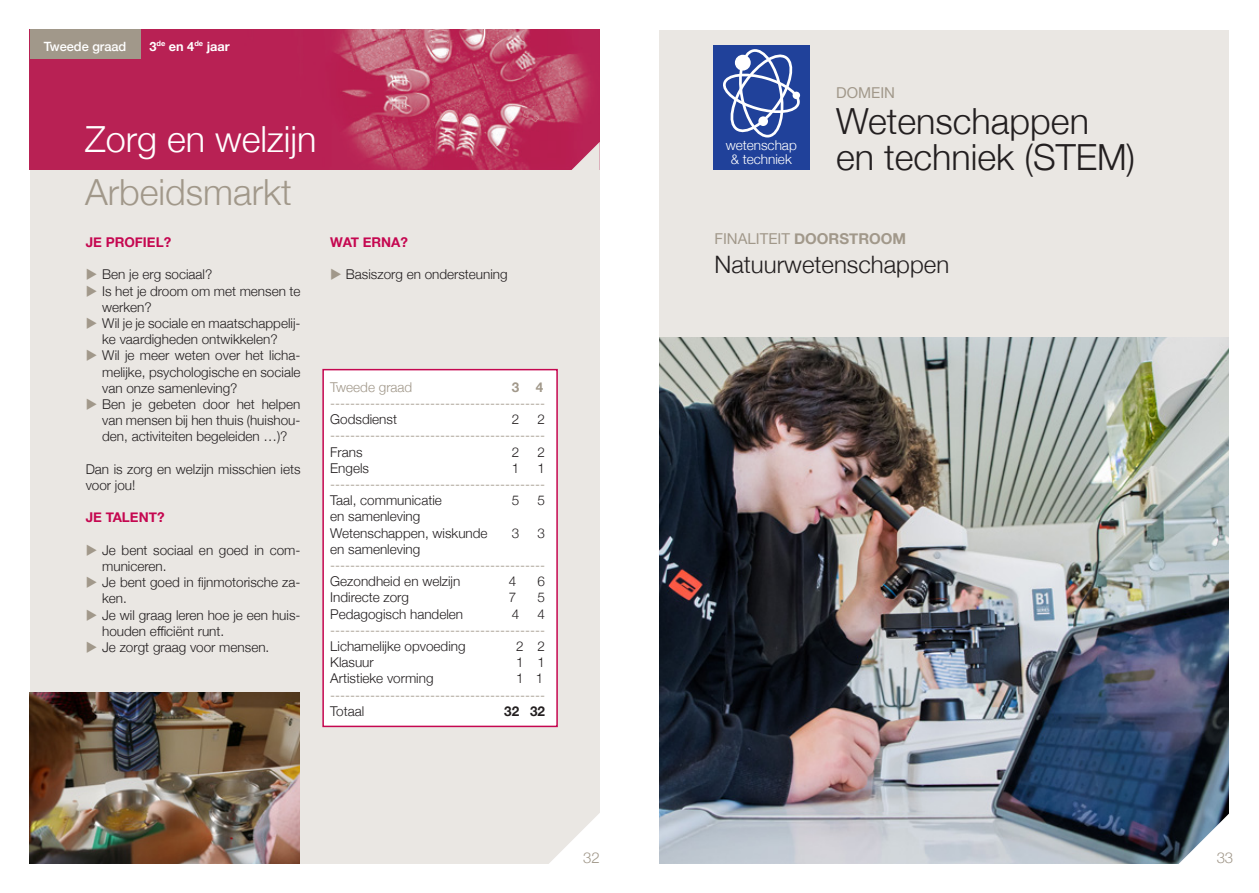
<style>
.page{position:relative;width:1259px;height:893px;background:#fff}
.page>*{position:absolute;margin:0;border:0;box-sizing:border-box;transform-origin:0 0}
.t1{font:300 36px "Helvetica Neue";color:#231f20}
.t2{font:300 36px "Helvetica Neue";color:#fff}
.t3{font:300 36px "Helvetica Neue";color:#a1988a}
.t4{font:300 24px "Helvetica Neue";color:#231f20}
.t5{font:15px "Helvetica Neue";color:#a1988a}
.t6{font:300 15px "Helvetica Neue";color:#a1988a}
.t7{font:300 13.5px/16.2px "Helvetica Neue";color:#231f20}
.t8{font:300 13.5px "Helvetica Neue";color:#a1988a}
.t9{font:700 13.5px "Helvetica Neue";color:#c50750}
.t10{font:300 13.5px/13.5px "Helvetica Neue";color:#fff;text-align:center}
.t11{font:700 13.5px "Helvetica Neue";color:#231f20}
.t12{font:700 13.5px "Helvetica Neue";color:#a1988a}
.t13{font:700 12.75px "Helvetica Neue";color:#fff}
.t14{font:500 12.75px "Helvetica Neue";color:#fff}
.s1{color:#a1988a}
.s2{font-weight:700}
</style>
<div class="page">
<div style="left:30px;top:136px;width:570px;height:727px;background:#eae7e3"></div>
<div style="left:322px;top:369px;width:236px;height:358px;background:#fff;border:2px solid #c50750"></div>
<svg style="left:544px;top:813px;width:121px;height:51px"></svg>
<img style="left:30px;top:692px;width:270px;height:171px">
<div style="left:30px;top:59px;width:77px;height:111px;background:#b82154"></div>
<img style="left:107px;top:30px;width:493px;height:140px">
<svg style="left:570px;top:142px;width:30px;height:28px"></svg>
<div style="left:30px;top:30px;width:110px;height:29px;background:#a1988a"></div>
<div style="left:659px;top:30px;width:570px;height:485px;background:#eae7e3"></div>
<img style="left:659px;top:337px;width:570px;height:526px">
<div style="left:713px;top:45px;width:96px;height:125px;background:#20419a"></div>
<svg style="left:723px;top:49px;width:78px;height:89px"></svg>
<div style="left:758px;top:116px;width:10px;height:10px;background:#fff;border-radius:50%"></div>
<div style="left:792px;top:92px;width:8px;height:7px;background:#fff;border-radius:50%"></div>
<div style="left:735px;top:55px;width:15px;height:16px;background:#fff;border-radius:50%"></div>
<svg style="left:1174px;top:808px;width:55px;height:56px"></svg>
<p class="t14" style="left:44px;top:36px;width:84px">Tweede graad</p>
<p class="t13" style="left:149px;top:36px;width:82px">3<sup>de</sup> en 4<sup>de</sup> jaar</p>
<p class="t2" style="left:85px;top:110px;width:233px">Zorg en welzijn</p>
<p class="t3" style="left:85px;top:163px;width:208px">Arbeidsmarkt</p>
<p class="t9" style="left:86px;top:232px;width:87px">JE PROFIEL?</p>
<p class="t7" style="left:86px;top:266px;width:128px"><span class="s1">◆</span> Ben je erg sociaal?</p>
<p class="t7" style="left:102px;top:282px;width:200px;text-indent:-16px"><span class="s1">◆</span> Is het je droom om met mensen te werken?</p>
<p class="t7" style="left:86px;top:314px;width:216px;text-align:center"><span class="s1">◆</span> Wil je je sociale en maatschappelij&shy;ke vaardigheden ontwikkelen?</p>
<p class="t7" style="left:102px;top:347px;width:200px;text-align:justify;text-indent:-16px"><span class="s1">◆</span> Wil je meer weten over het licha&shy;melijke, psychologische en sociale van onze samenleving?</p>
<p class="t7" style="left:102px;top:395px;width:200px;text-align:justify;text-indent:-16px"><span class="s1">◆</span> Ben je gebeten door het helpen van mensen bij hen thuis (huishou&shy;den, activiteiten begeleiden …)?</p>
<p class="t7" style="left:86px;top:460px;width:216px">Dan is zorg en welzijn misschien iets voor jou!</p>
<p class="t9" style="left:86px;top:507px;width:80px">JE TALENT?</p>
<p class="t7" style="left:102px;top:541px;width:200px;text-indent:-16px"><span class="s1">◆</span> Je bent sociaal en goed in com&shy;municeren.</p>
<p class="t7" style="left:102px;top:573px;width:200px;text-indent:-16px"><span class="s1">◆</span> Je bent goed in fijnmotorische za&shy;ken.</p>
<p class="t7" style="left:102px;top:606px;width:200px;text-indent:-16px"><span class="s1">◆</span> Je wil graag leren hoe je een huis&shy;houden efficiënt runt.</p>
<p class="t7" style="left:86px;top:638px;width:185px"><span class="s1">◆</span> Je zorgt graag voor mensen.</p>
<p class="t9" style="left:330px;top:232px;width:79px">WAT ERNA?</p>
<p class="t7" style="left:330px;top:266px;width:179px"><span class="s1">◆</span> Basiszorg en ondersteuning</p>
<p class="t8" style="left:330px;top:376px;width:84px">Tweede graad</p>
<p class="t12" style="left:512px;top:376px;width:33px">3 4</p>
<p class="t8" style="left:330px;top:392px;width:216px">-------------------------------------------</p>
<p class="t7" style="left:330px;top:410px;width:68px">Godsdienst</p>
<p class="t7" style="left:512px;top:410px;width:9px">2</p>
<p class="t7" style="left:537px;top:410px;width:9px">2</p>
<p class="t8" style="left:330px;top:425px;width:216px">-------------------------------------------</p>
<p class="t7" style="left:330px;top:443px;width:34px">Frans</p>
<p class="t7" style="left:512px;top:443px;width:9px">2</p>
<p class="t7" style="left:537px;top:443px;width:9px">2</p>
<p class="t7" style="left:330px;top:459px;width:40px">Engels</p>
<p class="t7" style="left:512px;top:459px;width:9px">1</p>
<p class="t7" style="left:537px;top:459px;width:9px">1</p>
<p class="t8" style="left:330px;top:473px;width:216px">-------------------------------------------</p>
<p class="t7" style="left:330px;top:491px;width:113px">Taal, communicatie</p>
<p class="t7" style="left:512px;top:491px;width:9px">5</p>
<p class="t7" style="left:537px;top:491px;width:9px">5</p>
<p class="t7" style="left:330px;top:507px;width:92px">en samenleving</p>
<p class="t7" style="left:330px;top:524px;width:159px">Wetenschappen, wiskunde</p>
<p class="t7" style="left:512px;top:524px;width:9px">3</p>
<p class="t7" style="left:537px;top:524px;width:9px">3</p>
<p class="t7" style="left:330px;top:540px;width:92px">en samenleving</p>
<p class="t8" style="left:330px;top:554px;width:216px">-------------------------------------------</p>
<p class="t7" style="left:330px;top:572px;width:132px">Gezondheid en welzijn</p>
<p class="t7" style="left:509px;top:572px;width:9px">4</p>
<p class="t7" style="left:537px;top:572px;width:9px">6</p>
<p class="t7" style="left:330px;top:588px;width:80px">Indirecte zorg</p>
<p class="t7" style="left:509px;top:588px;width:9px">7</p>
<p class="t7" style="left:537px;top:588px;width:9px">5</p>
<p class="t7" style="left:330px;top:605px;width:134px">Pedagogisch handelen</p>
<p class="t7" style="left:512px;top:605px;width:9px">4</p>
<p class="t7" style="left:537px;top:605px;width:9px">4</p>
<p class="t8" style="left:330px;top:619px;width:216px">-------------------------------------------</p>
<p class="t7" style="left:330px;top:637px;width:137px">Lichamelijke opvoeding</p>
<p class="t7" style="left:516px;top:637px;width:30px">2 2</p>
<p class="t7" style="left:330px;top:653px;width:45px">Klasuur</p>
<p class="t7" style="left:516px;top:653px;width:30px">1 1</p>
<p class="t7" style="left:330px;top:669px;width:105px">Artistieke vorming</p>
<p class="t7" style="left:516px;top:669px;width:28px">1 1</p>
<p class="t8" style="left:330px;top:684px;width:216px">-------------------------------------------</p>
<p class="t7" style="left:330px;top:702px;width:36px">Totaal</p>
<p class="t11" style="left:504px;top:700px;width:42px">32 32</p>
<p class="t6" style="left:583px;top:846px;width:18px">32</p>
<p class="t6" style="left:591px;top:846px;width:10px">0</p>
<p class="t10" style="left:725px;top:138px;width:73px">wetenschap &amp; techniek</p>
<p class="t5" style="left:836px;top:82px;width:60px">DOMEIN</p>
<p class="t1" style="left:836px;top:92px;width:254px">Wetenschappen</p>
<p class="t1" style="left:836px;top:128px;width:301px">en techniek (STEM)</p>
<p class="t5" style="left:714px;top:228px;width:193px">FINALITEIT <span class="s2">DOORSTROOM</span></p>
<p class="t4" style="left:714px;top:245px;width:236px">Natuurwetenschappen</p>
<p class="t6" style="left:1216px;top:845px;width:18px">33</p>
</div>
